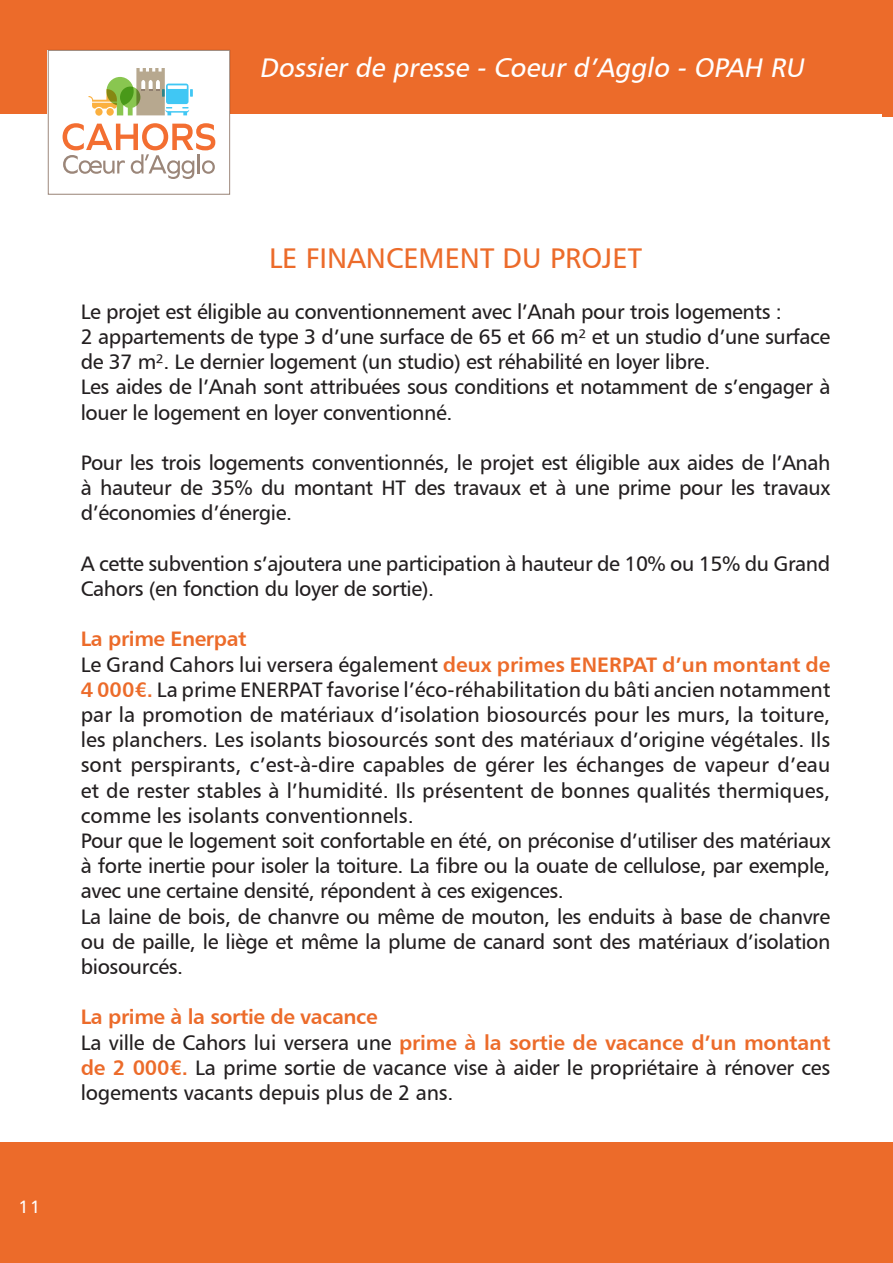
<style>
.page{position:relative;width:893px;height:1263px;background:#fff}
.page>*{position:absolute;margin:0;border:0;box-sizing:border-box;transform-origin:0 0}
.t1{font:28.5px "Humanist 777 BT Roman B";color:#ec6b2a}
.t2{font:italic 27px "Humanist 777 BT Roman B";color:#fff}
.t3{font:21px/25.2px "Humanist 777 BT Roman B";letter-spacing:-.02em;color:#231f20;text-align:justify}
.t4{font:21px "Humanist 777 BT Bold B";letter-spacing:-.02em;color:#ec6b2a}
.t5{font:18px "Humanist 777 BT Roman B";color:#fff}
.s1{font-family:"Humanist 777 BT Bold B";color:#ec6b2a}
</style>
<div class="page">
<div style="left:0;top:0;width:893px;height:114px;background:#ec6b2a"></div>
<div style="left:48px;top:50px;width:182px;height:145px;background:#fff"></div>
<svg style="left:63px;top:123px;width:152px;height:56px"></svg>
<svg style="left:88px;top:68px;width:105px;height:47px"></svg>
<div style="left:48px;top:50px;width:182px;height:145px;border:1px solid #9b8679"></div>
<div style="left:0;top:1143px;width:893px;height:120px;background:#ec6b2a"></div>
<div style="left:882px;top:0;width:11px;height:117px;background:#ec6b2a"></div>
<div style="left:885px;top:1142px;width:8px;height:121px;background:#ec6b2a"></div>
<p class="t2" style="left:259px;top:51px;width:552px">Dossier de presse - Coeur d’Agglo - OPAH RU</p>
<p class="t5" style="left:18px;top:1195px;width:23px">11</p>
<p class="t1" style="left:269px;top:241px;width:375px">LE FINANCEMENT DU PROJET</p>
<p class="t3" style="left:81px;top:298px;width:702px">Le projet est éligible au conventionnement avec l’Anah pour trois logements :</p>
<p class="t3" style="left:81px;top:324px;width:751px">2 appartements de type 3 d’une surface de 65 et 66 m² et un studio d’une surface de 37 m². Le dernier logement (un studio) est réhabilité en loyer libre.</p>
<p class="t3" style="left:81px;top:374px;width:751px">Les aides de l’Anah sont attribuées sous conditions et notamment de s’engager à louer le logement en loyer conventionné.</p>
<p class="t3" style="left:81px;top:450px;width:751px">Pour les trois logements conventionnés, le projet est éligible aux aides de l’Anah à hauteur de 35% du montant HT des travaux et à une prime pour les travaux d’économies d’énergie.</p>
<p class="t3" style="left:81px;top:550px;width:751px">A cette subvention s’ajoutera une participation à hauteur de 10% ou 15% du Grand<br>Cahors (en fonction du loyer de sortie).</p>
<p class="t4" style="left:81px;top:626px;width:167px">La prime Enerpat</p>
<p class="t3" style="left:81px;top:651px;width:751px">Le Grand Cahors lui versera également <span class="s1">deux primes ENERPAT d’un montant de 4 000€.</span> La prime ENERPAT favorise l’éco-réhabilitation du bâti ancien notamment par la promotion de matériaux d’isolation biosourcés pour les murs, la toiture, les planchers. Les isolants biosourcés sont des matériaux d’origine végétales. Ils sont perspirants, c’est-à-dire capables de gérer les échanges de vapeur d’eau et de rester stables à l’humidité. Ils présentent de bonnes qualités thermiques, comme les isolants conventionnels.</p>
<p class="t3" style="left:81px;top:828px;width:751px">Pour que le logement soit confortable en été, on préconise d’utiliser des matériaux à forte inertie pour isoler la toiture. La fibre ou la ouate de cellulose, par exemple, avec une certaine densité, répondent à ces exigences.</p>
<p class="t3" style="left:81px;top:903px;width:751px">La laine de bois, de chanvre ou même de mouton, les enduits à base de chanvre ou de paille, le liège et même la plume de canard sont des matériaux d’isolation biosourcés.</p>
<p class="t4" style="left:81px;top:1004px;width:298px">La prime à la sortie de vacance</p>
<p class="t3" style="left:81px;top:1029px;width:751px">La ville de Cahors lui versera une <span class="s1">prime à la sortie de vacance d’un montant de 2 000€.</span> La prime sortie de vacance vise à aider le propriétaire à rénover ces logements vacants depuis plus de 2 ans.</p>
</div>
